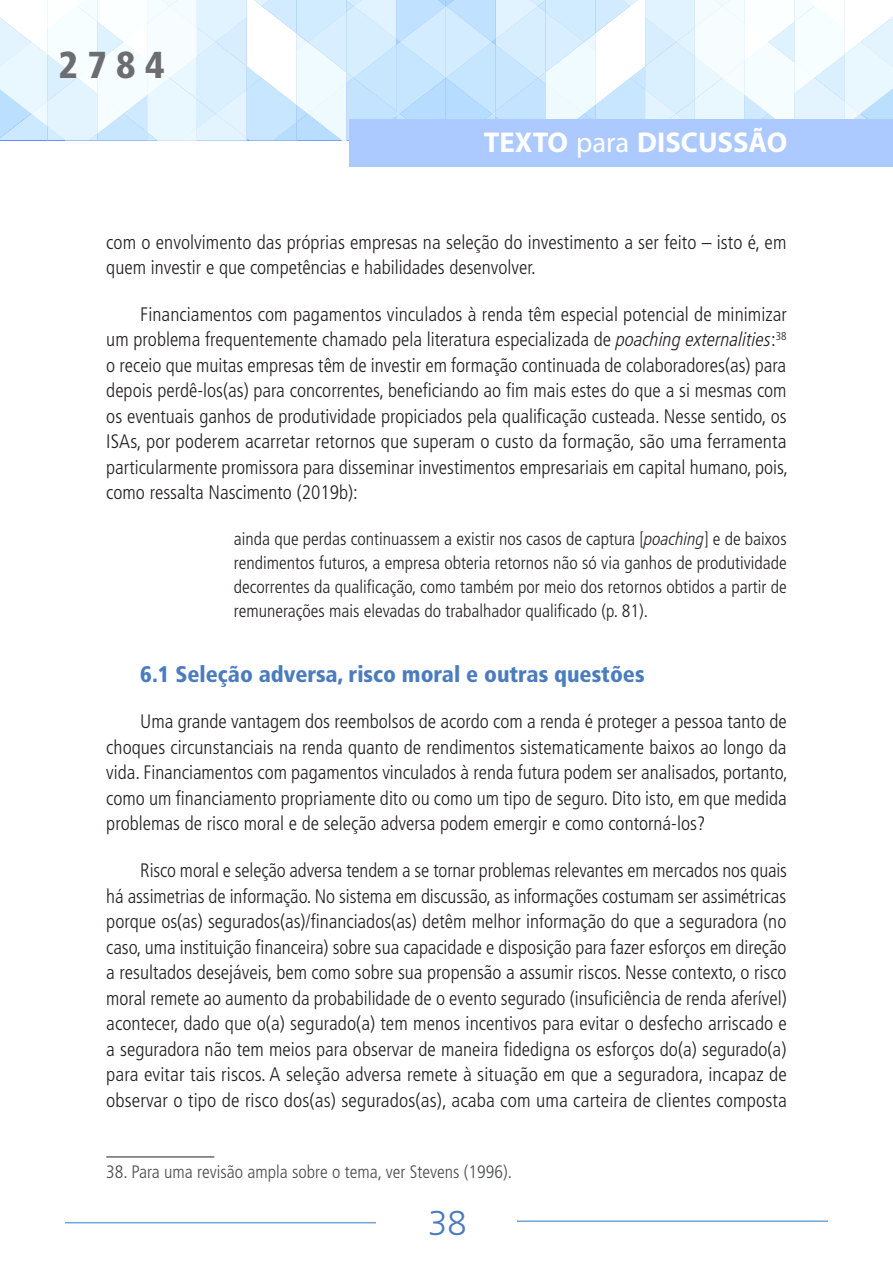
<style>
.page{position:relative;width:893px;height:1263px;background:#fff}
.page>*{position:absolute;margin:0;border:0;box-sizing:border-box;transform-origin:0 0}
.t1{font:900 condensed 37.5px "Frutiger LT Pro";color:#6c6d70}
.t2{font:300 34.5px "Frutiger LT Pro";color:#4b7cbe}
.t3{font:700 28.65px "Myriad Pro";color:#fff}
.titulo_2{font:900 condensed 22.5px "Frutiger LT Pro";color:#4b7cbe}
.texto_corrido{font:300 condensed 19.5px/25.5px "Frutiger LT Pro";color:#231f20;text-align:justify}
.blocado{font:300 condensed 18px/24px "Frutiger LT Pro";color:#231f20;text-align:justify}
.nota_rodape{font:300 condensed 18px "Frutiger LT Pro";color:#4b4c4d}
.s1{font-weight:400}
.s2{font-style:italic}
</style>
<div class="page">
<svg style="left:0;top:0;width:893px;height:140px"></svg>
<div style="left:349px;top:119px;width:544px;height:48px;background:#accaff"></div>
<hr style="left:517px;top:1220px;width:311px;height:2px;background:#6fa5d9">
<hr style="left:65px;top:1222px;width:311px;height:1px;background:#6fa5d9">
<hr style="left:106px;top:1156px;width:108px;height:1px;background:#231f20">
<h1 class="t1" style="left:58px;top:42px;width:108px">2784</h1>
<h3 class="t3" style="left:484px;top:124px;width:305px">TEXTO <span class="s1">para</span> DISCUSSÃO</h3>
<p class="texto_corrido" style="left:106px;top:229px;width:682px">com o envolvimento das próprias empresas na seleção do investimento a ser feito – isto é, em quem investir e que competências e habilidades desenvolver.</p>
<p class="texto_corrido" style="left:106px;top:301px;width:683px;text-indent:34px">Financiamentos com pagamentos vinculados à renda têm especial potencial de minimizar um problema frequentemente chamado pela literatura especializada de <span class="s2">poaching externalities</span>:<sup>38 </sup>o receio que muitas empresas têm de investir em formação continuada de colaboradores(as) para depois perdê-los(as) para concorrentes, beneficiando ao fim mais estes do que a si mesmas com os eventuais ganhos de produtividade propiciados pela qualificação custeada. Nesse sentido, os ISAs, por poderem acarretar retornos que superam o custo da formação, são uma ferramenta particularmente promissora para disseminar investimentos empresariais em capital humano, pois, como ressalta Nascimento (2019b):</p>
<p class="blocado" style="left:234px;top:526px;width:554px">ainda que perdas continuassem a existir nos casos de captura [<span class="s2">poaching</span>] e de baixos rendimentos futuros, a empresa obteria retornos não só via ganhos de produtividade decorrentes da qualificação, como também por meio dos retornos obtidos a partir de remunerações mais elevadas do trabalhador qualificado (p. 81).</p>
<p class="titulo_2" style="left:140px;top:660px;width:506px">6.1 Seleção adversa, risco moral e outras questões</p>
<p class="texto_corrido" style="left:106px;top:709px;width:683px;text-indent:34px">Uma grande vantagem dos reembolsos de acordo com a renda é proteger a pessoa tanto de choques circunstanciais na renda quanto de rendimentos sistematicamente baixos ao longo da vida. Financiamentos com pagamentos vinculados à renda futura podem ser analisados, portanto, como um financiamento propriamente dito ou como um tipo de seguro. Dito isto, em que medida problemas de risco moral e de seleção adversa podem emergir e como contorná-los?</p>
<p class="texto_corrido" style="left:106px;top:858px;width:682px;text-indent:34px">Risco moral e seleção adversa tendem a se tornar problemas relevantes em mercados nos quais há assimetrias de informação. No sistema em discussão, as informações costumam ser assimétricas porque os(as) segurados(as)/financiados(as) detêm melhor informação do que a seguradora (no caso, uma instituição financeira) sobre sua capacidade e disposição para fazer esforços em direção a resultados desejáveis, bem como sobre sua propensão a assumir riscos. Nesse contexto, o risco moral remete ao aumento da probabilidade de o evento segurado (insuficiência de renda aferível) acontecer, dado que o(a) segurado(a) tem menos incentivos para evitar o desfecho arriscado e a seguradora não tem meios para observar de maneira fidedigna os esforços do(a) segurado(a) para evitar tais riscos. A seleção adversa remete à situação em que a seguradora, incapaz de observar o tipo de risco dos(as) segurados(as), acaba com uma carteira de clientes composta</p>
<p class="nota_rodape" style="left:106px;top:1161px;width:407px">38. Para uma revisão ampla sobre o tema, ver Stevens (1996).</p>
<h2 class="t2" style="left:428px;top:1203px;width:40px">38</h2>
</div>
